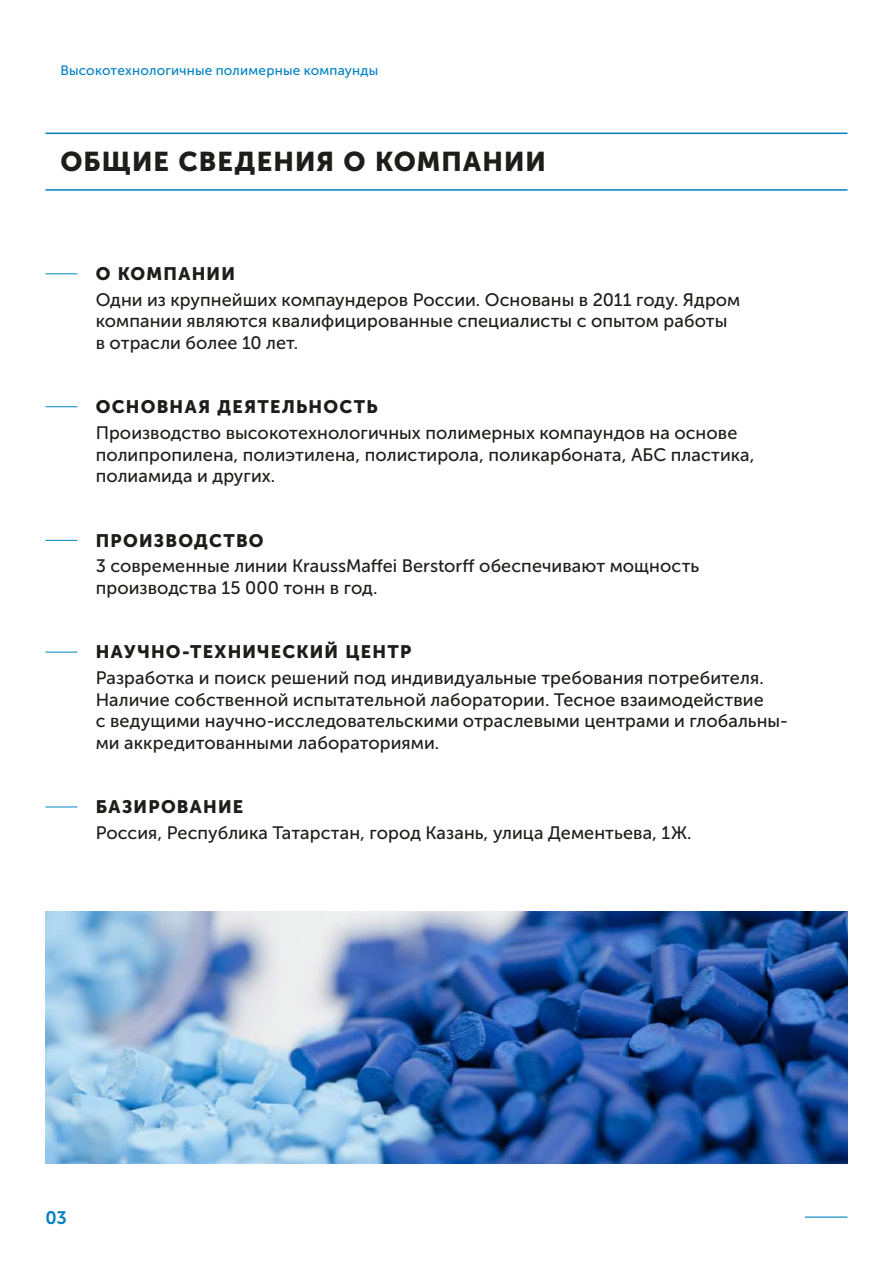
<style>
.page{position:relative;width:893px;height:1263px;background:#fff}
.page>*{position:absolute;margin:0;border:0;box-sizing:border-box;transform-origin:0 0}
.t1{font:27px "Museo Sans Cyrl 900";letter-spacing:.04em;color:#1d1d1b}
.t2{font:18px/21.5px "Museo Sans Cyrl 500";letter-spacing:.005em;color:#1d1d1b}
.t3{font:18px "Museo Sans Cyrl 900";letter-spacing:.065em;color:#1d1d1b}
.t4{font:18px "Museo Sans Cyrl 700";color:#0082c2}
.t5{font:13.5px "Museo Sans Cyrl 500";letter-spacing:.015em;color:#0082c2}
</style>
<div class="page">
<hr style="left:45px;top:133px;width:802px;height:1px;background:#0082c2">
<hr style="left:45px;top:189px;width:802px;height:2px;background:#0082c2">
<hr style="left:45px;top:273px;width:32px;height:1px;background:#0082c2">
<hr style="left:45px;top:406px;width:32px;height:1px;background:#0082c2">
<hr style="left:45px;top:540px;width:32px;height:1px;background:#0082c2">
<hr style="left:45px;top:652px;width:32px;height:1px;background:#0082c2">
<hr style="left:45px;top:806px;width:32px;height:1px;background:#0082c2">
<img style="left:45px;top:911px;width:802px;height:253px">
<hr style="left:805px;top:1216px;width:42px;height:1px;background:#0082c2">
<p class="t5" style="left:60px;top:63px;width:319px">Высокотехнологичные полимерные компаунды</p>
<h1 class="t1" style="left:60px;top:146px;width:487px">ОБЩИЕ СВЕДЕНИЯ О КОМПАНИИ</h1>
<p class="t3" style="left:96px;top:263px;width:141px">О КОМПАНИИ</p>
<p class="t2" style="left:96px;top:289px;width:646px">Одни из крупнейших компаундеров России. Основаны в 2011 году. Ядром компании являются квалифицированные специалисты с опытом работы в отрасли более 10 лет.</p>
<p class="t3" style="left:96px;top:397px;width:284px">ОСНОВНАЯ ДЕЯТЕЛЬНОСТЬ</p>
<p class="t2" style="left:96px;top:422px;width:660px">Производство высокотехнологичных полимерных компаундов на основе полипропилена, полиэтилена, полистирола, поликарбоната, АБС пластика, полиамида и других.</p>
<p class="t3" style="left:96px;top:530px;width:169px">ПРОИЗВОДСТВО</p>
<p class="t2" style="left:96px;top:556px;width:605px">3 современные линии KraussMaffei Berstorff обеспечивают мощность производства 15 000 тонн в год.</p>
<p class="t3" style="left:96px;top:642px;width:317px">НАУЧНО-ТЕХНИЧЕСКИЙ ЦЕНТР</p>
<p class="t2" style="left:96px;top:667px;width:694px">Разработка и поиск решений под индивидуальные требования потребителя.<br>Наличие собственной испытательной лаборатории. Тесное взаимодействие<br>с ведущими научно-исследовательскими отраслевыми центрами и глобальны&shy;ми аккредитованными лабораториями.</p>
<p class="t3" style="left:96px;top:796px;width:149px">БАЗИРОВАНИЕ</p>
<p class="t2" style="left:96px;top:822px;width:597px">Россия, Республика Татарстан, город Казань, улица Дементьева, 1Ж.</p>
<p class="t4" style="left:45px;top:1207px;width:23px">03</p>
</div>
